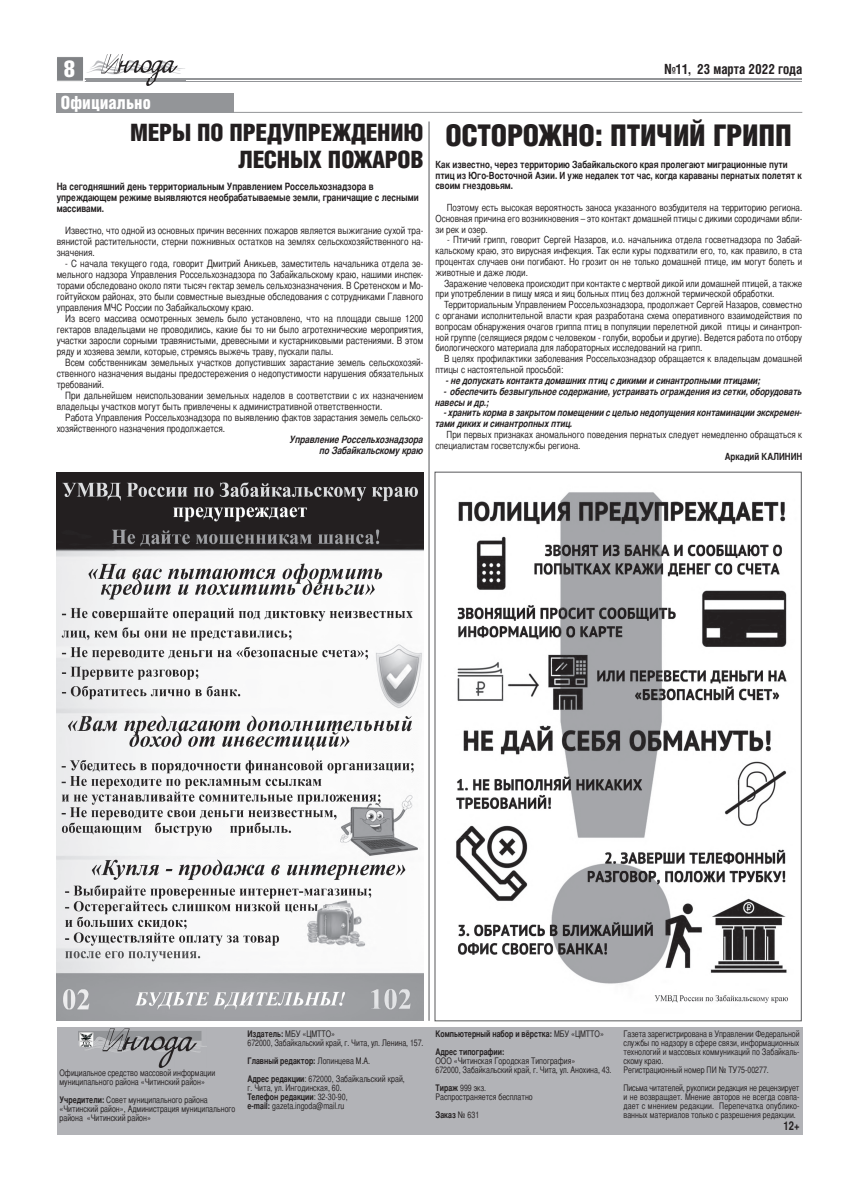
<style>
.page{position:relative;width:842px;height:1191px;background:#fff}
.page>*{position:absolute;margin:0;border:0;box-sizing:border-box;transform-origin:0 0}
.t1{font:900 30px "Helios Cond";letter-spacing:-.01em;color:#231f20}
.t2{font:900 24px/27px "Helios Cond";letter-spacing:-.01em;color:#231f20;text-align:right}
.t3{font:23px "Helios Compressed";color:#fff}
.t4{font:900 18.2px "Helios Cond";color:#fff;scale:.95 1}
.t5{font:700 14px "Helios Cond";color:#231f20;scale:.95 1}
.t6{font:700 12px "Bastion C";color:#231f20;scale:.95 1}
.t7{font:10px/11px "Bastion C";color:#231f20;text-align:justify}
.t8{font:700 10px/11px "Bastion C";color:#231f20}
.t9{font:italic 700 10px/11px "Bastion C";color:#231f20;text-align:right}
.t10{font:9.8px/10.8px "Bastion C";color:#231f20;text-align:justify}
.t11{font:italic 700 9.8px/10.8px "Bastion C";color:#231f20}
.t12{font:700 9.8px/10.8px "Bastion C";color:#231f20}
.t13{font:9px/9px "Bastion C";color:#231f20;scale:.95 1}
.t14{font:700 9px/18px "Bastion C";color:#231f20;scale:.95 1}
.s1{font-weight:700}
.s2{font-weight:400}
</style>
<div class="page">
<hr style="left:58px;top:78px;width:744px;height:2px;background:#939598">
<hr style="left:58px;top:81px;width:744px;height:1px;background:#939598">
<svg style="left:57px;top:58px;width:28px;height:24px"></svg>
<div style="left:56px;top:56px;width:28px;height:25px;border:1px solid #fff"></div>
<img style="left:87px;top:54px;width:98px;height:24px">
<img style="left:86px;top:78px;width:99px;height:8px">
<div style="left:57px;top:1026px;width:745px;height:108px;background:#b2b3b7"></div>
<img style="left:78px;top:1028px;width:129px;height:39px">
<div style="left:57px;top:93px;width:177px;height:20px;background:#939598"></div>
<hr style="left:57px;top:112px;width:745px;height:1px;background:#939598">
<img style="left:456px;top:492px;width:332px;height:511px">
<img style="left:57px;top:472px;width:366px;height:548px">
<hr style="left:429px;top:121px;width:1px;height:899px;background:#57585a">
<h3 class="t3" style="left:64px;top:56px;width:12px">8</h3>
<h3 class="t5" style="left:664px;top:61px;width:147px">№11, 23 марта 2022 года</h3>
<h3 class="t4" style="left:61px;top:93px;width:96px">Официально</h3>
<h2 class="t2" style="left:130px;top:119px;width:295px">МЕРЫ ПО ПРЕДУПРЕЖДЕНИЮ<br>ЛЕСНЫХ ПОЖАРОВ</h2>
<p class="t8" style="left:57px;top:181px;width:363px">На сегодняшний день территориальным Управлением Россельхознадзора в упреждающем режиме выявляются необрабатываемые земли, граничащие с лесными массивами.</p>
<p class="t7" style="left:57px;top:225px;width:368px;text-indent:8px">Известно, что одной из основных причин весенних пожаров является выжигание сухой тра&shy;вянистой растительности, стерни пожнивных остатков на землях сельскохозяйственного на&shy;значения.</p>
<p class="t7" style="left:57px;top:258px;width:368px;text-indent:8px">- С начала текущего года, говорит Дмитрий Аникьев, заместитель начальника отдела зе&shy;мельного надзора Управления Россельхознадзора по Забайкальскому краю, нашими инспек&shy;торами обследовано около пяти тысяч гектар земель сельхозназначения. В Сретенском и Мо&shy;гойтуйском районах, это были совместные выездные обследования с сотрудниками Главного управления МЧС России по Забайкальскому краю.</p>
<p class="t7" style="left:57px;top:313px;width:368px;text-indent:8px">Из всего массива осмотренных земель было установлено, что на площади свыше 1200 гектаров владельцами не проводились, какие бы то ни было агротехнические мероприятия, участки заросли сорными травянистыми, древесными и кустарниковыми растениями. В этом ряду и хозяева земли, которые, стремясь выжечь траву, пускали палы.</p>
<p class="t7" style="left:57px;top:357px;width:368px;text-indent:8px">Всем собственникам земельных участков допустивших зарастание земель сельскохозяй&shy;ственного назначения выданы предостережения о недопустимости нарушения обязательных требований.</p>
<p class="t7" style="left:57px;top:390px;width:368px;text-indent:8px">При дальнейшем неиспользовании земельных наделов в соответствии с их назначением владельцы участков могут быть привлечены к административной ответственности.</p>
<p class="t7" style="left:57px;top:412px;width:368px;text-indent:8px">Работа Управления Россельхознадзора по выявлению фактов зарастания земель сельско&shy;хозяйственного назначения продолжается.</p>
<p class="t9" style="left:290px;top:434px;width:135px">Управление Россельхознадзора по Забайкальскому краю</p>
<h1 class="t1" style="left:445px;top:119px;width:348px">ОСТОРОЖНО: ПТИЧИЙ ГРИПП</h1>
<p class="t12" style="left:435px;top:159px;width:368px">Как известно, через территорию Забайкальского края пролегают миграционные пути птиц из Юго-Восточной Азии. И уже недалек тот час, когда караваны пернатых полетят к своим гнездовьям.</p>
<p class="t10" style="left:435px;top:202px;width:368px;text-indent:11px">Поэтому есть высокая вероятность заноса указанного возбудителя на территорию региона.<br>Основная причина его возникновения – это контакт домашней птицы с дикими сородичами вбли&shy;зи рек и озер.</p>
<p class="t10" style="left:435px;top:235px;width:368px;text-indent:12px">- Птичий грипп, говорит Сергей Назаров, и.о. начальника отдела госветнадзора по Забай&shy;кальскому краю, это вирусная инфекция. Так если куры подхватили его, то, как правило, в ста процентах случаев они погибают. Но грозит он не только домашней птице, им могут болеть и животные и даже люди.</p>
<p class="t10" style="left:435px;top:278px;width:368px;text-indent:9px">Заражение человека происходит при контакте с мертвой дикой или домашней птицей, а также при употреблении в пищу мяса и яиц больных птиц без должной термической обработки.</p>
<p class="t10" style="left:435px;top:299px;width:368px;text-indent:9px">Территориальным Управлением Россельхознадзора, продолжает Сергей Назаров, совместно с органами исполнительной власти края разработана схема оперативного взаимодействия по вопросам обнаружения очагов гриппа птиц в популяции перелетной дикой птицы и синантроп&shy;ной группе (селящиеся рядом с человеком - голуби, воробьи и другие). Ведется работа по отбору биологического материала для лабораторных исследований на грипп.</p>
<p class="t10" style="left:435px;top:353px;width:368px;text-indent:9px">В целях профилактики заболевания Россельхознадзор обращается к владельцам домашней птицы с настоятельной просьбой:</p>
<p class="t11" style="left:446px;top:375px;width:316px">- не допускать контакта домашних птиц с дикими и синантропными птицами;</p>
<p class="t11" style="left:435px;top:386px;width:368px;text-indent:9px">- обеспечить безвыгульное содержание, устраивать ограждения из сетки, оборудовать навесы и др.;</p>
<p class="t11" style="left:435px;top:407px;width:368px;text-indent:9px">- хранить корма в закрытом помещении с целью недопущения контаминации экскремен&shy;тами диких и синантропных птиц.</p>
<p class="t10" style="left:435px;top:429px;width:368px;text-indent:11px">При первых признаках аномального поведения пернатых следует немедленно обращаться к специалистам госветслужбы региона.</p>
<p class="t12" style="left:725px;top:450px;width:79px">Аркадий КАЛИНИН</p>
<p class="t13" style="left:60px;top:1068px;width:165px">Официальное средство массовой информации муниципального района «Читинский район»</p>
<p class="t13" style="left:60px;top:1095px;width:187px"><span class="s1">Учредители:</span> Совет муниципального района «Читинский район», Администрация муниципального района «Читинский район»</p>
<p class="t13" style="left:247px;top:1029px;width:187px"><span class="s1">Издатель:</span> МБУ «ЦМТТО»<br>672000, Забайкальский край, г. Чита, ул. Ленина, 157.</p>
<p class="t13" style="left:247px;top:1051px;width:167px;line-height:18px"><span class="s1">Главный редактор:</span> Лопинцева М.А.<br><span class="s1">Адрес редакции</span>: 672000, Забайкальский край,</p>
<p class="t13" style="left:247px;top:1083px;width:107px">г. Чита, ул. Ингодинская, 60.<br><span class="s1">Телефон редакции</span>: 32-30-90, <span class="s1">e-mail:</span> gazeta.ingoda@mail.ru</p>
<p class="t14" style="left:435px;top:1024px;width:179px">Компьютерный набор и вёрстка: <span class="s2">МБУ «ЦМТТО»<br></span>Адрес типографии:</p>
<p class="t13" style="left:435px;top:1056px;width:187px">ООО «Читинская Городская Типография»<br>672000, Забайкальский край, г. Чита, ул. Анохина, 43.</p>
<p class="t13" style="left:435px;top:1083px;width:104px"><span class="s1">Тираж</span> 999 экз.<br>Распространяется бесплатно</p>
<p class="t14" style="left:435px;top:1105px;width:48px">Заказ <span class="s2">№ 631</span></p>
<p class="t13" style="left:623px;top:1029px;width:187px">Газета зарегистрирована в Управлении Федеральной службы по надзору в сфере связи, информационных технологий и массовых коммуникаций по Забайкаль&shy;скому краю.<br>Регистрационный номер ПИ № ТУ75-00277.</p>
<p class="t13" style="left:623px;top:1083px;width:187px;text-align:justify">Письма читателей, рукописи редакция не рецензирует и не возвращает. Мнение авторов не всегда совпа&shy;дает с мнением редакции. Перепечатка опублико&shy;ванных материалов только с разрешения редакции.</p>
<p class="t6" style="left:784px;top:1118px;width:18px">12+</p>
</div>
